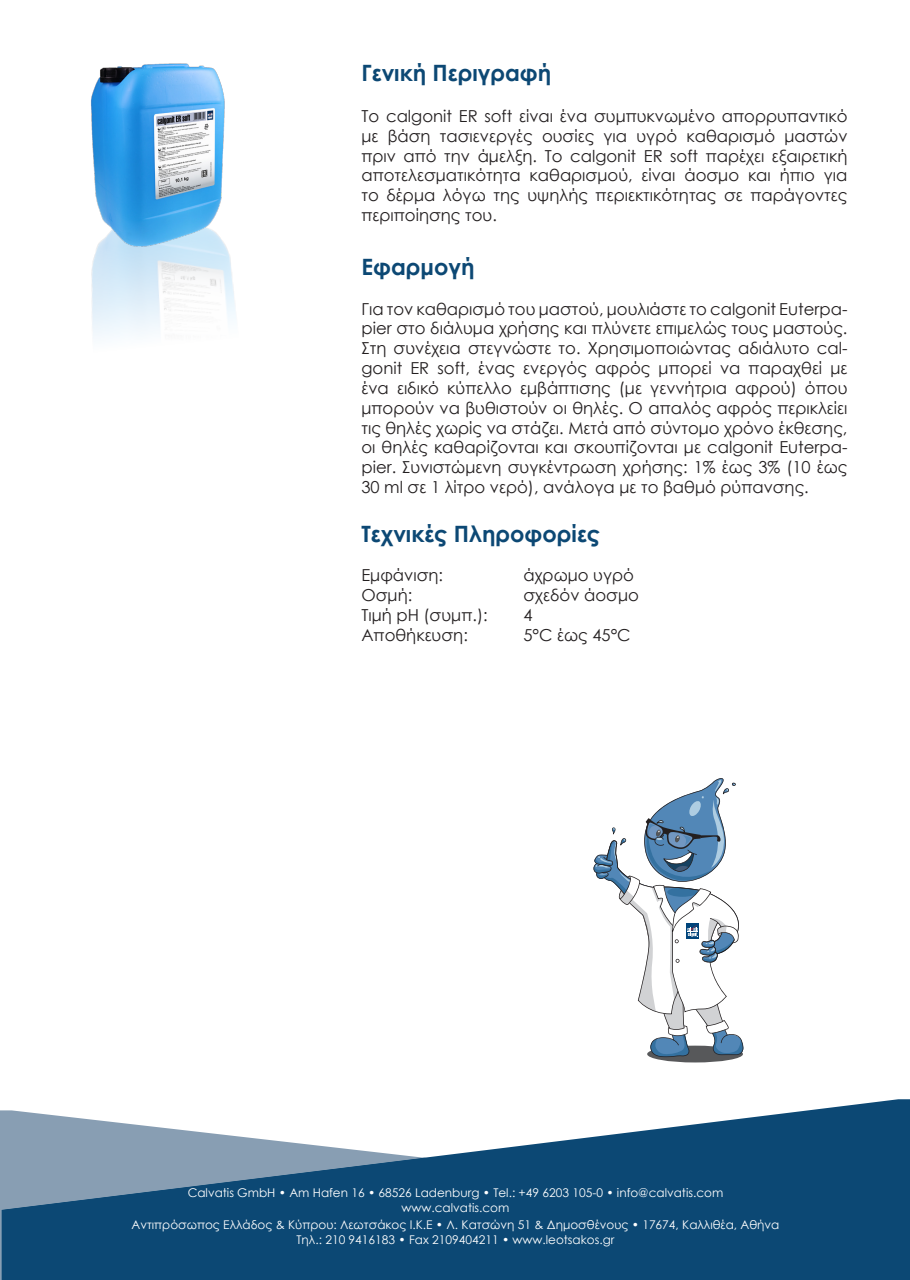
<style>
.page{position:relative;width:910px;height:1280px;background:#fff}
.page>*{position:absolute;margin:0;border:0;box-sizing:border-box;transform-origin:0 0}
.t1{font:700 22.5px "Century Gothic";color:#0c4874}
.t2{font:16.5px/19.8px "Century Gothic";color:#231f20;text-align:justify}
.t3{font:12px "Century Gothic";color:#fff}
</style>
<div class="page">
<svg style="left:424px;top:1099px;width:486px;height:181px;fill:#0c4874"></svg>
<svg style="left:0;top:1110px;width:424px;height:170px;fill:#889eb3"></svg>
<svg style="left:2px;top:1158px;width:906px;height:122px;background:#18507a"></svg>
<img style="left:91px;top:249px;width:145px;height:89px">
<img style="left:91px;top:63px;width:136px;height:186px">
<div style="left:647px;top:1046px;width:96px;height:16px;background:#57585a;border-radius:50%"></div>
<svg style="left:593px;top:778px;width:151px;height:280px"></svg>
<p class="t1" style="left:361px;top:55px;width:191px">Γενική Περιγραφή</p>
<p class="t2" style="left:361px;top:106px;width:488px">Το calgonit ER soft είναι ένα συμπυκνωμένο απορρυπαντικό με βάση τασιενεργές ουσίες για υγρό καθαρισμό μαστών πριν από την άμελξη. Το calgonit ER soft παρέχει εξαιρετική αποτελεσματικότητα καθαρισμού, είναι άοσμο και ήπιο για το δέρμα λόγω της υψηλής περιεκτικότητας σε παράγοντες περιποίησης του.</p>
<p class="t1" style="left:361px;top:250px;width:115px">Εφαρμογή</p>
<p class="t2" style="left:361px;top:299px;width:488px">Για τον καθαρισμό του μαστού, μουλιάστε το calgonit Euterpa&shy;pier στο διάλυμα χρήσης και πλύνετε επιμελώς τους μαστούς.<br>Στη συνέχεια στεγνώστε το. Χρησιμοποιώντας αδιάλυτο cal&shy;gonit ER soft, ένας ενεργός αφρός μπορεί να παραχθεί με ένα ειδικό κύπελλο εμβάπτισης (με γεννήτρια αφρού) όπου μπορούν να βυθιστούν οι θηλές. Ο απαλός αφρός περικλείει τις θηλές χωρίς να στάζει. Μετά από σύντομο χρόνο έκθεσης, οι θηλές καθαρίζονται και σκουπίζονται με calgonit Euterpa&shy;pier. Συνιστώμενη συγκέντρωση χρήσης: 1% έως 3% (10 έως 30 ml σε 1 λίτρο νερό), ανάλογα με το βαθμό ρύπανσης.</p>
<p class="t1" style="left:361px;top:516px;width:240px">Τεχνικές Πληροφορίες</p>
<p class="t2" style="left:361px;top:565px;width:83px">Εμφάνιση:</p>
<p class="t2" style="left:523px;top:565px;width:112px">άχρωμο υγρό</p>
<p class="t2" style="left:361px;top:585px;width:52px">Οσμή:</p>
<p class="t2" style="left:523px;top:585px;width:117px">σχεδόν άοσμο</p>
<p class="t2" style="left:361px;top:605px;width:128px">Τιμή pH (συμπ.):</p>
<p class="t2" style="left:523px;top:605px;width:11px">4</p>
<p class="t2" style="left:361px;top:624px;width:108px">Αποθήκευση:</p>
<p class="t2" style="left:523px;top:624px;width:109px">5°C έως 45°C</p>
<p class="t3" style="left:188px;top:1185px;width:537px">Calvatis GmbH • Am Hafen 16 • 68526 Ladenburg • Tel.: +49 6203 105-0 • info@calvatis.com</p>
<p class="t3" style="left:402px;top:1199px;width:109px">www.calvatis.com</p>
<p class="t3" style="left:131px;top:1217px;width:649px">Αντιπρόσωπος Ελλάδος &amp; Κύπρου: Λεωτσάκος I.K.E • Λ. Κατσώνη 51 &amp; Δημοσθένους • 17674, Καλλιθέα, Αθήνα</p>
<p class="t3" style="left:297px;top:1231px;width:319px">Τηλ.: 210 9416183 • Fax 2109404211 • www.leotsakos.gr</p>
</div>
